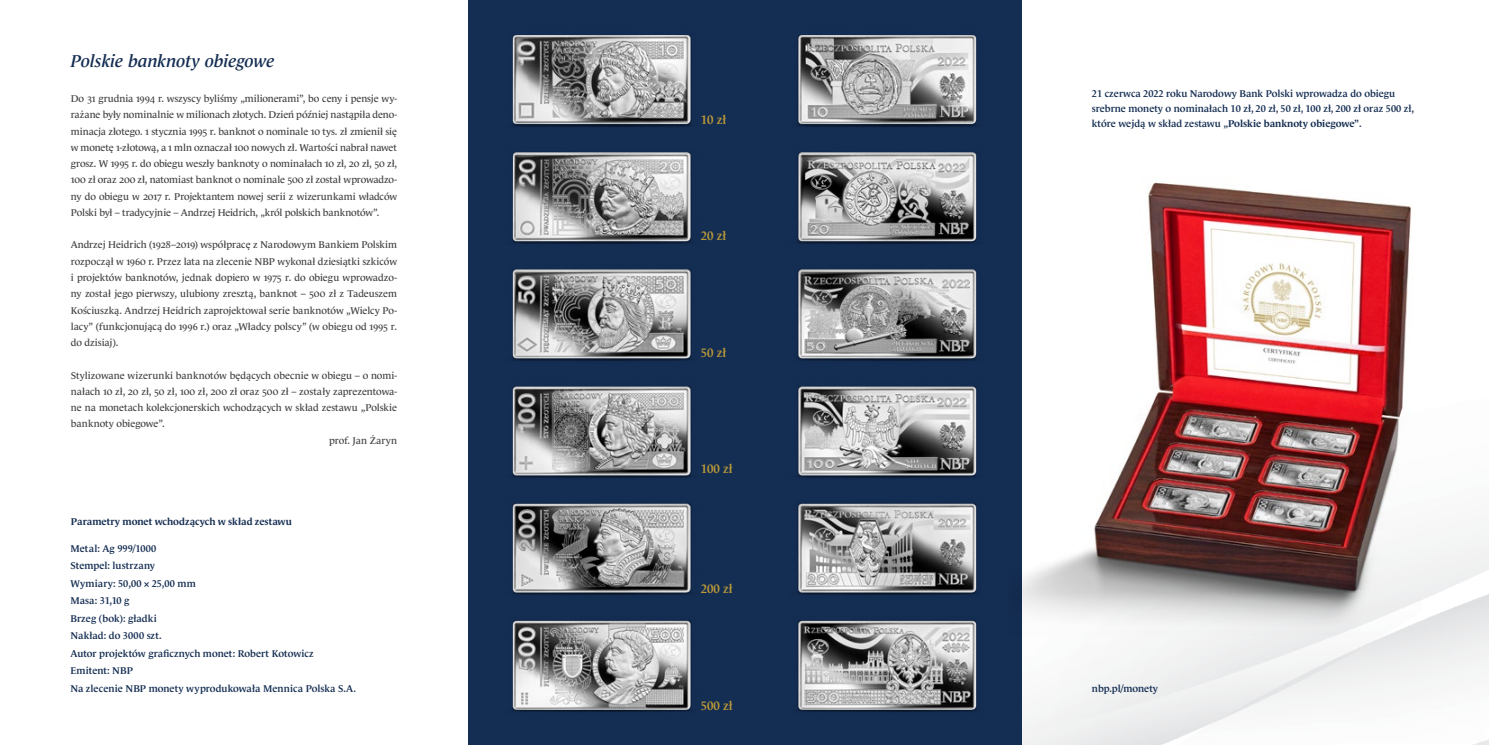
<style>
.page{position:relative;width:1489px;height:745px;background:#fff}
.page>*{position:absolute;margin:0;border:0;box-sizing:border-box;transform-origin:0 0}
.t1{font:italic 600 17.5px "Le Monde Journal Pro";color:#142d52}
.t2{font:600 12.5px "Le Monde Journal Pro";color:#bb9a37}
.t3{font:10px/16.2px "Le Monde Journal Pro";letter-spacing:-.005em;color:#414042;text-align:justify}
.t4{font:600 10px/17.5px "Le Monde Journal Pro";color:#142d52}
.t5{font:600 expanded 10px "Le Monde Journal Pro";letter-spacing:-.005em;color:#142d52}
.s1{font-stretch:expanded}
</style>
<div class="page">
<img style="left:1020px;top:635px;width:468px;height:109px">
<div style="left:468px;top:0;width:552px;height:744px;background:#142d52"></div>
<img style="left:1020px;top:148px;width:468px;height:487px">
<img style="left:512px;top:153px;width:180px;height:91px">
<img style="left:512px;top:621px;width:180px;height:91px">
<img style="left:512px;top:504px;width:180px;height:91px">
<img style="left:512px;top:387px;width:180px;height:91px">
<img style="left:512px;top:270px;width:180px;height:91px">
<img style="left:797px;top:622px;width:180px;height:90px">
<img style="left:513px;top:620px;width:177px;height:89px">
<img style="left:798px;top:620px;width:178px;height:89px">
<img style="left:513px;top:503px;width:177px;height:89px">
<img style="left:797px;top:505px;width:180px;height:90px">
<img style="left:513px;top:386px;width:177px;height:89px">
<img style="left:797px;top:388px;width:180px;height:90px">
<img style="left:513px;top:269px;width:177px;height:89px">
<img style="left:797px;top:271px;width:180px;height:90px">
<img style="left:513px;top:152px;width:177px;height:89px">
<img style="left:797px;top:155px;width:180px;height:89px">
<img style="left:512px;top:36px;width:180px;height:91px">
<img style="left:513px;top:35px;width:177px;height:89px">
<img style="left:797px;top:38px;width:180px;height:89px">
<img style="left:798px;top:503px;width:178px;height:89px">
<img style="left:798px;top:386px;width:178px;height:89px">
<img style="left:798px;top:269px;width:178px;height:89px">
<img style="left:798px;top:152px;width:178px;height:89px">
<img style="left:798px;top:35px;width:178px;height:89px">
<h1 class="t1" style="left:71px;top:48px;width:205px">Polskie banknoty obiegowe</h1>
<p class="t3" style="left:71px;top:89px;width:328px">Do 31 grudnia 1994 r. wszyscy byliśmy „milionerami”, bo ceny i pensje wy&shy;rażane były nominalnie w milionach złotych. Dzień później nastąpiła deno&shy;minacja złotego. 1 stycznia 1995 r. banknot o nominale 10 tys. zł zmienił się w monetę 1-złotową, a 1 mln oznaczał 100 nowych zł. Wartości nabrał nawet grosz. W 1995 r. do obiegu weszły banknoty o nominałach 10 zł, 20 zł, 50 zł, 100 zł oraz 200 zł, natomiast banknot o nominale 500 zł został wprowadzo&shy;ny do obiegu w 2017 r. Projektantem nowej serii z wizerunkami władców Polski był – tradycyjnie – Andrzej Heidrich, „król polskich banknotów”.</p>
<p class="t3" style="left:71px;top:236px;width:328px">Andrzej Heidrich (1928–2019) współpracę z Narodowym Bankiem Polskim rozpoczął w 1960 r. Przez lata na zlecenie NBP wykonał dziesiątki szkiców i projektów banknotów, jednak dopiero w 1975 r. do obiegu wprowadzo&shy;ny został jego pierwszy, ulubiony zresztą, banknot – 500 zł z Tadeuszem Kościuszką. Andrzej Heidrich zaprojektował serie banknotów „Wielcy Po&shy;lacy” (funkcjonującą do 1996 r.) oraz „Władcy polscy” (w obiegu od 1995 r. do dzisiaj).</p>
<p class="t3" style="left:71px;top:366px;width:327px">Stylizowane wizerunki banknotów będących obecnie w obiegu – o nomi-</p>
<p class="t3" style="left:71px;top:382px;width:327px">nałach 10 zł, 20 zł, 50 zł, 100 zł, 200 zł oraz 500 zł – zostały zaprezentowa-</p>
<p class="t3" style="left:71px;top:398px;width:328px">ne na monetach kolekcjonerskich wchodzących w skład zestawu „Polskie</p>
<p class="t3" style="left:71px;top:414px;width:95px">banknoty obiegowe”.</p>
<p class="t3" style="left:329px;top:431px;width:69px">prof. Jan Żaryn</p>
<p class="t5" style="left:71px;top:513px;width:223px">Parametry monet wchodzących w skład zestawu</p>
<p class="t4" style="left:70px;top:538px;width:287px">Metal: Ag 999/1000<br>Stempel: lustrzany<br>Wymiary: 50,00 × 25,00 mm<br>Masa: 31,10 g<br>Brzeg (bok): gładki<br>Nakład: do 3000 szt.<br>Autor projektów graficznych monet: Robert Kotowicz<br>Emitent: NBP<br>Na zlecenie NBP monety wyprodukowała Mennica Polska S.A.</p>
<p class="t2" style="left:700px;top:110px;width:27px">10 zł</p>
<p class="t2" style="left:700px;top:226px;width:27px">20 zł</p>
<p class="t2" style="left:700px;top:342px;width:27px">50 zł</p>
<p class="t2" style="left:700px;top:459px;width:33px">100 zł</p>
<p class="t2" style="left:700px;top:578px;width:33px">200 zł</p>
<p class="t2" style="left:700px;top:695px;width:33px">500 zł</p>
<p class="t4" style="left:1091px;top:85px;width:323px;line-height:15px">21 czerwca 2022 roku Narodowy Bank Polski wprowadza do obiegu srebrne monety o nominałach 10 zł, 20 zł, 50 zł, 100 zł, 200 zł oraz 500 zł, które wejdą w skład zestawu „<span class="s1">Polskie banknoty obiegowe”</span>.</p>
<p class="t4" style="left:1091px;top:678px;width:67px">nbp.pl/monety</p>
</div>
